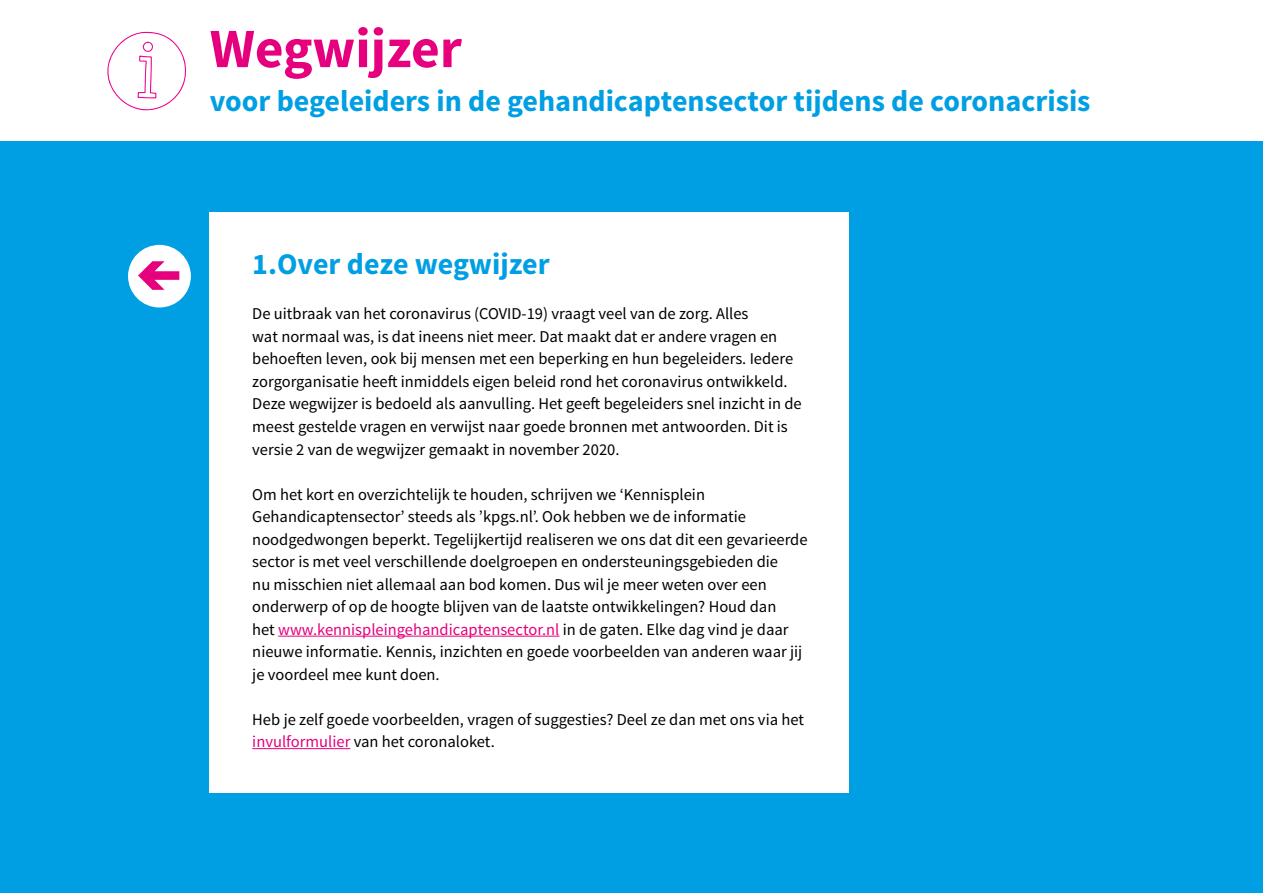
<style>
.page{position:relative;width:1263px;height:893px;background:#fff}
.page>*{position:absolute;margin:0;border:0;box-sizing:border-box;transform-origin:0 0}
.t1{font:700 55.5px "Source Sans Pro";color:#e6007d}
.t2{font:700 30px "Source Sans Pro";color:#009fe3}
.t3{font:16.5px/22.5px "Source Sans Pro";color:#000}
.s1{color:#e6007d}
</style>
<div class="page">
<div style="left:0;top:141px;width:1263px;height:752px;background:#009fe3"></div>
<div style="left:210px;top:213px;width:639px;height:580px;background:#fff"></div>
<hr style="left:252px;top:748px;width:98px;height:1px;background:#e6007d">
<hr style="left:278px;top:636px;width:281px;height:1px;background:#e6007d">
<svg style="left:107px;top:32px;width:80px;height:79px"></svg>
<div style="left:128px;top:245px;width:63px;height:62px;background:#fff;border-radius:50%"></div>
<svg style="left:138px;top:261px;width:41px;height:29px"></svg>
<p class="t1" style="left:210px;top:13px;width:254px">Wegwijzer</p>
<p class="t2" style="left:210px;top:81px;width:882px">voor begeleiders in de gehandicaptensector tijdens de coronacrisis</p>
<p class="t2" style="left:252px;top:245px;width:299px">1.Over deze wegwijzer</p>
<p class="t3" style="left:252px;top:303px;width:551px">De uitbraak van het coronavirus (COVID-19) vraagt veel van de zorg. Alles<br>wat normaal was, is dat ineens niet meer. Dat maakt dat er andere vragen en behoefen leven, ook bij mensen met een beperking en hun begeleiders. Iedere zorgorganisatie heef inmiddels eigen beleid rond het coronavirus ontwikkeld.<br>Deze wegwijzer is bedoeld als aanvulling. Het geef begeleiders snel inzicht in de meest gestelde vragen en verwijst naar goede bronnen met antwoorden. Dit is versie 2 van de wegwijzer gemaakt in november 2020.</p>
<p class="t3" style="left:252px;top:483px;width:557px">Om het kort en overzichtelijk te houden, schrijven we ‘Kennisplein Gehandicaptensector’ steeds als ’kpgs.nl’. Ook hebben we de informatie noodgedwongen beperkt. Tegelijkertijd realiseren we ons dat dit een gevarieerde sector is met veel verschillende doelgroepen en ondersteuningsgebieden die<br>nu misschien niet allemaal aan bod komen. Dus wil je meer weten over een onderwerp of op de hoogte blijven van de laatste ontwikkelingen? Houd dan<br>het <span class="s1">www.kennispleingehandicaptensector.nl</span> in de gaten. Elke dag vind je daar nieuwe informatie. Kennis, inzichten en goede voorbeelden van anderen waar jij je voordeel mee kunt doen.</p>
<p class="t3" style="left:252px;top:708px;width:553px">Heb je zelf goede voorbeelden, vragen of suggesties? Deel ze dan met ons via het <span class="s1">invulformulier</span> van het coronaloket.</p>
</div>
